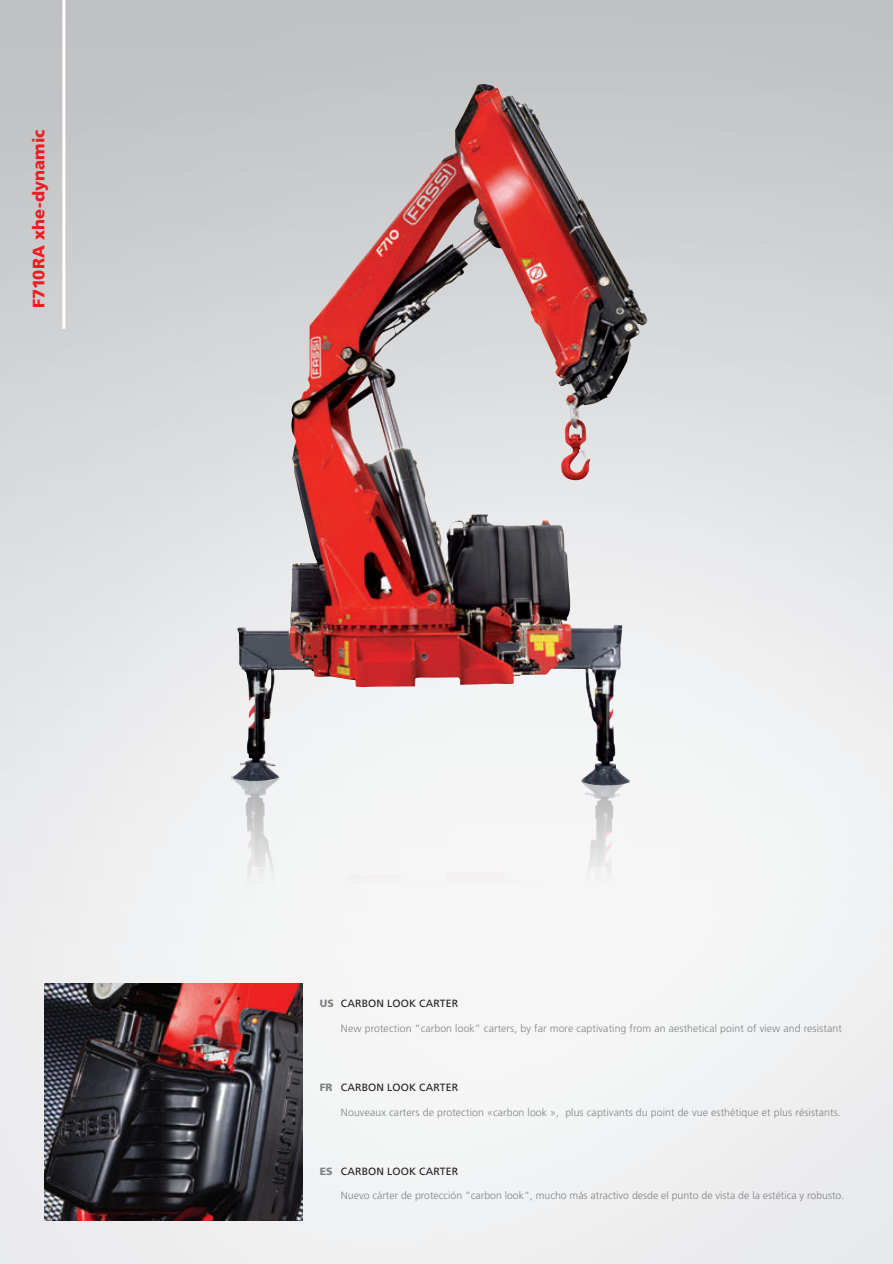
<style>
.page{position:relative;width:893px;height:1264px;background:#fff}
.page>*{position:absolute;margin:0;border:0;box-sizing:border-box;transform-origin:0 0}
.t1{font:900 16.5px "Frutiger";color:#ee1d23}
.t2{font:300 10.5px "Frutiger";letter-spacing:.01em;color:#808285}
.t3{font:10.5px "Frutiger";letter-spacing:.01em;color:#231f20}
.s1{font-weight:900;color:#808285}
</style>
<div class="page">
<img style="left:0;top:0;width:892px;height:1264px">
<img style="left:233px;top:85px;width:244px;height:691px">
<img style="left:231px;top:776px;width:396px;height:124px">
<img style="left:45px;top:983px;width:258px;height:237px">
<hr style="left:62px;top:0;width:3px;height:329px;background:#fff">
<h1 class="t1" style="left:29px;top:308px;width:180px;rotate:-90deg">F710RA xhe-dynamic</h1>
<p class="t3" style="left:320px;top:997px;width:140px"><span class="s1">US</span> CARBON LOOK CARTER</p>
<p class="t2" style="left:341px;top:1022px;width:502px">New protection “carbon look” carters, by far more captivating from an aesthetical point of view and resistant</p>
<p class="t3" style="left:320px;top:1081px;width:140px"><span class="s1">FR</span> CARBON LOOK CARTER</p>
<p class="t2" style="left:341px;top:1106px;width:501px">Nouveaux carters de protection «carbon look », plus captivants du point de vue esthétique et plus résistants.</p>
<p class="t3" style="left:320px;top:1165px;width:140px"><span class="s1">ES</span> CARBON LOOK CARTER</p>
<p class="t2" style="left:341px;top:1190px;width:505px">Nuevo cárter de protección “carbon look”, mucho más atractivo desde el punto de vista de la estética y robusto.</p>
</div>
